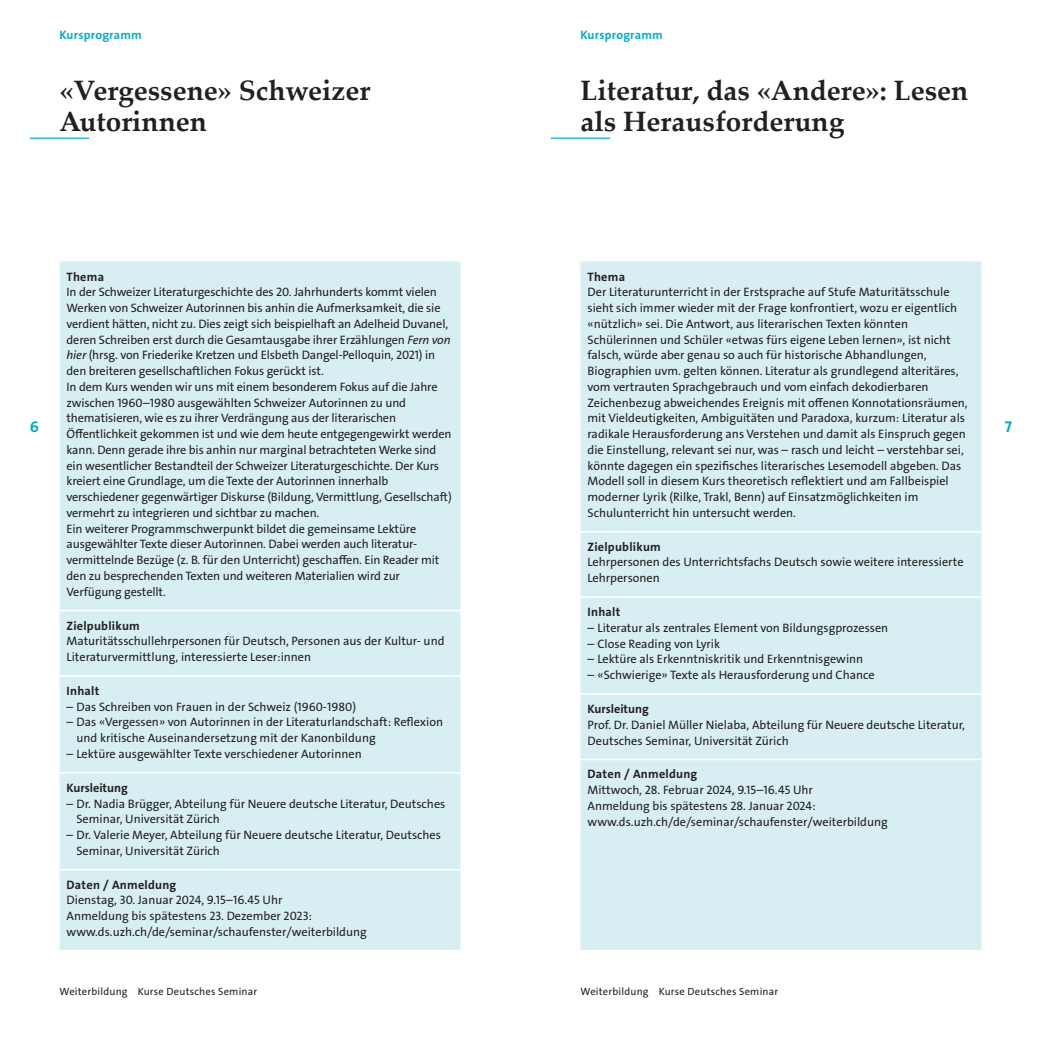
<style>
.page{position:relative;width:1042px;height:1042px;background:#fff}
.page>*{position:absolute;margin:0;border:0;box-sizing:border-box;transform-origin:0 0}
.Titel_Linie{font:700 28px/31.5px "Palatino Linotype";color:#231f20}
.t1{font:15.75px "The Sans LP7 Bld";color:#00aec5}
.Tabellen_Zellentext{font:12.25px/15.8px "The Sans LP5 Plain";color:#231f20}
.Tabellen_Zellentitel{font:12.25px "The Sans LP7 Bld";letter-spacing:.02em;color:#231f20}
.Kopfzeile{font:12.25px "The Sans LP7 Bld";letter-spacing:.02em;color:#00aec5}
.Tabellen_Zellentext-2{font:12.25px "The Sans LP7 Bld";color:#231f20}
.t2{font:10.5px "The Sans LP5 Plain";letter-spacing:.02em;color:#231f20}
.s1{font-family:"The Sans LP5 Plain IT"}
</style>
<div class="page">
<hr style="left:30px;top:138px;width:59px;height:1px;background:#00aec5">
<div style="left:60px;top:261px;width:400px;height:689px;background:#d7eff3"></div>
<hr style="left:60px;top:609px;width:400px;height:2px;background:#fff">
<hr style="left:60px;top:675px;width:400px;height:2px;background:#fff">
<hr style="left:60px;top:772px;width:400px;height:1px;background:#fff">
<hr style="left:60px;top:869px;width:400px;height:1px;background:#fff">
<hr style="left:551px;top:138px;width:59px;height:1px;background:#00aec5">
<div style="left:580px;top:261px;width:401px;height:689px;background:#d7eff3"></div>
<hr style="left:580px;top:531px;width:401px;height:1px;background:#fff">
<hr style="left:580px;top:596px;width:401px;height:2px;background:#fff">
<hr style="left:580px;top:693px;width:401px;height:2px;background:#fff">
<hr style="left:580px;top:758px;width:401px;height:2px;background:#fff">
<p class="Kopfzeile" style="left:60px;top:27px;width:84px">Kursprogramm</p>
<p class="Kopfzeile" style="left:580px;top:27px;width:84px">Kursprogramm</p>
<p class="Titel_Linie" style="left:60px;top:74px;width:312px">«Vergessene» Schweizer<br>Autorinnen</p>
<p class="Titel_Linie" style="left:580px;top:74px;width:389px">Literatur, das «Andere»: Lesen als Herausforderung</p>
<p class="t1" style="left:30px;top:417px;width:11px">6</p>
<p class="Tabellen_Zellentitel" style="left:67px;top:268px;width:39px">Thema</p>
<p class="Tabellen_Zellentext" style="left:67px;top:284px;width:386px">In der Schweizer Literaturgeschichte des 20. Jahrhunderts kommt vielen Werken von Schweizer Autorinnen bis anhin die Aufmerksamkeit, die sie verdient hätten, nicht zu. Dies zeigt sich beispielhaft an Adelheid Duvanel, deren Schreiben erst durch die Gesamtausgabe ihrer Erzählungen <span class="s1">Fern von hier</span> (hrsg. von Friederike Kretzen und Elsbeth Dangel-Pelloquin, 2021) in den breiteren gesellschaftlichen Fokus gerückt ist.</p>
<p class="Tabellen_Zellentext" style="left:67px;top:379px;width:387px">In dem Kurs wenden wir uns mit einem besonderem Fokus auf die Jahre zwischen 1960–1980 ausgewählten Schweizer Autorinnen zu und thematisieren, wie es zu ihrer Verdrängung aus der literarischen Öffentlichkeit gekommen ist und wie dem heute entgegengewirkt werden kann. Denn gerade ihre bis anhin nur marginal betrachteten Werke sind ein wesentlicher Bestandteil der Schweizer Literaturgeschichte. Der Kurs kreiert eine Grundlage, um die Texte der Autorinnen innerhalb verschiedener gegenwärtiger Diskurse (Bildung, Vermittlung, Gesellschaft) vermehrt zu integrieren und sichtbar zu machen.</p>
<p class="Tabellen_Zellentext" style="left:67px;top:521px;width:374px">Ein weiterer Programmschwerpunkt bildet die gemeinsame Lektüre ausgewählter Texte dieser Autorinnen. Dabei werden auch literatur&shy;vermittelnde Bezüge (z. B. für den Unterricht) geschaffen. Ein Reader mit den zu besprechenden Texten und weiteren Materialien wird zur Verfügung gestellt.</p>
<p class="Tabellen_Zellentitel" style="left:67px;top:617px;width:75px">Zielpublikum</p>
<p class="Tabellen_Zellentext" style="left:67px;top:633px;width:379px">Maturitätsschullehrpersonen für Deutsch, Personen aus der Kultur- und<br>Literaturvermittlung, interessierte Leser:innen</p>
<p class="Tabellen_Zellentitel" style="left:67px;top:683px;width:34px">Inhalt</p>
<p class="Tabellen_Zellentext" style="left:67px;top:699px;width:291px">– Das Schreiben von Frauen in der Schweiz (1960-1980)</p>
<p class="Tabellen_Zellentext" style="left:76px;top:714px;width:368px;text-indent:-10px">– Das «Vergessen» von Autorinnen in der Literaturlandschaft: Reflexion und kritische Auseinandersetzung mit der Kanonbildung</p>
<p class="Tabellen_Zellentext" style="left:67px;top:746px;width:297px">– Lektüre ausgewählter Texte verschiedener Autorinnen</p>
<p class="Tabellen_Zellentext-2" style="left:67px;top:780px;width:63px">Kursleitung</p>
<p class="Tabellen_Zellentext" style="left:76px;top:795px;width:370px;text-indent:-10px">– Dr. Nadia Brügger, Abteilung für Neuere deutsche Literatur, Deutsches<br>Seminar, Universität Zürich</p>
<p class="Tabellen_Zellentext" style="left:76px;top:827px;width:366px;text-indent:-10px">– Dr. Valerie Meyer, Abteilung für Neuere deutsche Literatur, Deutsches<br>Seminar, Universität Zürich</p>
<p class="Tabellen_Zellentitel" style="left:67px;top:876px;width:111px">Daten / Anmeldung</p>
<p class="Tabellen_Zellentext" style="left:67px;top:892px;width:217px">Dienstag, 30. Januar 2024, 9.15–16.45 Uhr</p>
<p class="Tabellen_Zellentext" style="left:67px;top:908px;width:302px">Anmeldung bis spätestens 23. Dezember 2023: www.ds.uzh.ch/de/seminar/schaufenster/weiterbildung</p>
<p class="t2" style="left:60px;top:985px;width:199px">Weiterbildung Kurse Deutsches Seminar</p>
<p class="Tabellen_Zellentitel" style="left:587px;top:268px;width:39px">Thema</p>
<p class="Tabellen_Zellentext" style="left:587px;top:284px;width:381px">Der Literaturunterricht in der Erstsprache auf Stufe Maturitätsschule sieht sich immer wieder mit der Frage konfrontiert, wozu er eigentlich «nützlich» sei. Die Antwort, aus literarischen Texten könnten Schülerinnen und Schüler «etwas fürs eigene Leben lernen», ist nicht falsch, würde aber genau so auch für historische Abhandlungen, Biographien uvm. gelten können. Literatur als grundlegend alteritäres, vom vertrauten Sprachgebrauch und vom einfach dekodierbaren Zeichenbezug abweichendes Ereignis mit offenen Konnotationsräumen, mit Vieldeutigkeiten, Ambiguitäten und Paradoxa, kurzum: Literatur als radikale Herausforderung ans Verstehen und damit als Einspruch gegen die Einstellung, relevant sei nur, was – rasch und leicht – verstehbar sei, könnte dagegen ein spezifisches literarisches Lesemodell abgeben. Das Modell soll in diesem Kurs theoretisch reflektiert und am Fallbeispiel moderner Lyrik (Rilke, Trakl, Benn) auf Einsatzmöglichkeiten im Schulunterricht hin untersucht werden.</p>
<p class="Tabellen_Zellentitel" style="left:587px;top:539px;width:75px">Zielpublikum</p>
<p class="Tabellen_Zellentext" style="left:587px;top:554px;width:377px">Lehrpersonen des Unterrichtsfachs Deutsch sowie weitere interessierte<br>Lehrpersonen</p>
<p class="Tabellen_Zellentitel" style="left:587px;top:604px;width:34px">Inhalt</p>
<p class="Tabellen_Zellentext" style="left:587px;top:620px;width:302px">– Literatur als zentrales Element von Bildungsgprozessen</p>
<p class="Tabellen_Zellentext" style="left:587px;top:636px;width:134px">– Close Reading von Lyrik</p>
<p class="Tabellen_Zellentext" style="left:587px;top:651px;width:277px">– Lektüre als Erkenntniskritik und Erkenntnisgewinn</p>
<p class="Tabellen_Zellentext" style="left:587px;top:667px;width:289px">– «Schwierige» Texte als Herausforderung und Chance</p>
<p class="Tabellen_Zellentext-2" style="left:587px;top:701px;width:63px">Kursleitung</p>
<p class="Tabellen_Zellentext" style="left:587px;top:717px;width:379px">Prof. Dr. Daniel Müller Nielaba, Abteilung für Neuere deutsche Literatur,<br>Deutsches Seminar, Universität Zürich</p>
<p class="Tabellen_Zellentitel" style="left:587px;top:766px;width:111px">Daten / Anmeldung</p>
<p class="Tabellen_Zellentext" style="left:587px;top:782px;width:227px">Mittwoch, 28. Februar 2024, 9.15–16.45 Uhr</p>
<p class="Tabellen_Zellentext" style="left:587px;top:798px;width:302px">Anmeldung bis spätestens 28. Januar 2024: www.ds.uzh.ch/de/seminar/schaufenster/weiterbildung</p>
<p class="t1" style="left:1005px;top:417px;width:9px">7</p>
<p class="t2" style="left:580px;top:985px;width:199px">Weiterbildung Kurse Deutsches Seminar</p>
</div>
